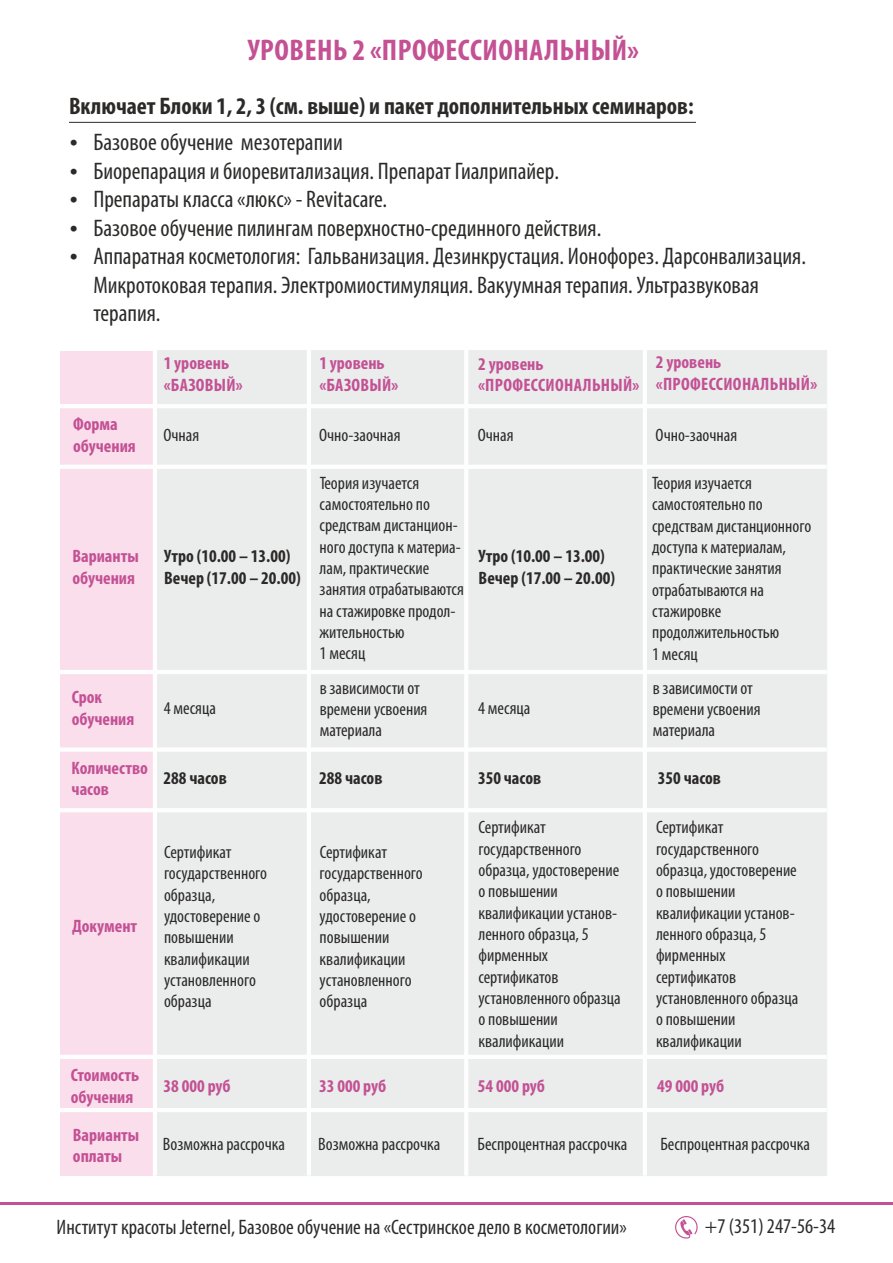
<style>
.page{position:relative;width:893px;height:1263px;background:#fff}
.page>*{position:absolute;margin:0;border:0;box-sizing:border-box;transform-origin:0 0}
.t1{font:700 condensed 30px "Myriad Pro";letter-spacing:.02em;color:#c35194}
.t2{font:condensed 24px/28.5px "Myriad Pro";color:#2b2a29}
.t3{font:700 condensed 24px "Myriad Pro";color:#2b2a29}
.t4{font:condensed 21px "Myriad Pro";color:#2b2a29}
.t5{font:condensed 18px/21.3px "Myriad Pro";color:#2b2a29}
.t6{font:700 condensed 18px/21.8px "Myriad Pro";color:#c35194}
.t7{font:700 condensed 18px/21.8px "Myriad Pro";color:#2b2a29}
.t8{font:700 condensed 18px/21.8px "Myriad Pro";letter-spacing:.02em;color:#c35194}
</style>
<div class="page">
<hr style="left:0;top:1202px;width:893px;height:3px;background:#c35194">
<hr style="left:69px;top:122px;width:627px;height:1px;background:#2b2a29">
<div style="left:157px;top:350px;width:670px;height:826px;background:#ebecec"></div>
<div style="left:60px;top:351px;width:93px;height:824px;background:#fadeec"></div>
<hr style="left:464px;top:345px;width:4px;height:830px;background:#fefefe">
<hr style="left:643px;top:345px;width:4px;height:830px;background:#fefefe">
<hr style="left:307px;top:345px;width:4px;height:830px;background:#fefefe">
<hr style="left:58px;top:1108px;width:769px;height:4px;background:#fefefe">
<hr style="left:58px;top:808px;width:769px;height:4px;background:#fefefe">
<hr style="left:58px;top:1055px;width:769px;height:4px;background:#fefefe">
<div style="left:58px;top:747px;width:769px;height:5px;background:#fefefe"></div>
<hr style="left:58px;top:670px;width:769px;height:4px;background:#fefefe">
<hr style="left:58px;top:465px;width:769px;height:4px;background:#fefefe">
<hr style="left:58px;top:404px;width:769px;height:4px;background:#fefefe">
<svg style="left:675px;top:1216px;width:23px;height:22px"></svg>
<h1 class="t1" style="left:248px;top:37px;width:393px">УРОВЕНЬ 2 «ПРОФЕССИОНАЛЬНЫЙ»</h1>
<h2 class="t3" style="left:69px;top:96px;width:626px">Включает Блоки 1, 2, 3 (см. выше) и пакет дополнительных семинаров:</h2>
<p class="t2" style="left:93px;top:130px;width:714px">Базовое обучение мезотерапии<br>Биорепарация и биоревитализация. Препарат Гиалрипайер.<br>Препараты класса «люкс» - Revitacare.<br>Базовое обучение пилингам поверхностно-срединного действия.<br>Аппаратная косметология: Гальванизация. Дезинкрустация. Ионофорез. Дарсонвализация.<br>Микротоковая терапия. Электромиостимуляция. Вакуумная терапия. Ультразвуковая терапия.</p>
<p class="t6" style="left:164px;top:354px;width:81px">1 уровень «БАЗОВЫЙ»</p>
<p class="t6" style="left:319px;top:354px;width:81px">1 уровень «БАЗОВЫЙ»</p>
<p class="t8" style="left:478px;top:354px;width:163px">2 уровень «ПРОФЕССИОНАЛЬНЫЙ»</p>
<p class="t6" style="left:73px;top:415px;width:64px">Форма обучения</p>
<p class="t5" style="left:163px;top:426px;width:37px">Очная</p>
<p class="t5" style="left:319px;top:426px;width:83px">Очно-заочная</p>
<p class="t5" style="left:478px;top:426px;width:37px">Очная</p>
<p class="t8" style="left:656px;top:353px;width:163px">2 уровень «ПРОФЕССИОНАЛЬНЫЙ»</p>
<p class="t5" style="left:656px;top:426px;width:83px">Очно-заочная</p>
<p class="t5" style="left:320px;top:473px;width:146px">Теория изучается самостоятельно по средствам дистанцион&shy;ного доступа к материа&shy;лам, практические занятия отрабатываются на стажировке продол&shy;жительностью<br>1 месяц</p>
<p class="t5" style="left:320px;top:678px;width:109px">в зависимости от времени усвоения материала</p>
<p class="t5" style="left:652px;top:474px;width:161px">Теория изучается самостоятельно по средствам дистанционного доступа к материалам, практические занятия отрабатываются на стажировке продолжительностью<br>1 месяц</p>
<p class="t5" style="left:653px;top:678px;width:109px">в зависимости от времени усвоения материала</p>
<p class="t6" style="left:72px;top:547px;width:68px">Варианты обучения</p>
<p class="t7" style="left:164px;top:547px;width:138px">Утро (10.00 – 13.00)<br>Вечер (17.00 – 20.00)</p>
<p class="t7" style="left:479px;top:547px;width:138px">Утро (10.00 – 13.00)<br>Вечер (17.00 – 20.00)</p>
<p class="t6" style="left:72px;top:688px;width:64px">Срок обучения</p>
<p class="t5" style="left:164px;top:699px;width:54px">4 месяца</p>
<p class="t5" style="left:478px;top:699px;width:54px">4 месяца</p>
<p class="t6" style="left:72px;top:758px;width:78px">Количество часов</p>
<p class="t7" style="left:164px;top:769px;width:65px">288 часов</p>
<p class="t7" style="left:319px;top:769px;width:65px">288 часов</p>
<p class="t7" style="left:478px;top:769px;width:65px">350 часов</p>
<p class="t7" style="left:658px;top:769px;width:65px">350 часов</p>
<p class="t6" style="left:72px;top:916px;width:67px">Документ</p>
<p class="t5" style="left:164px;top:843px;width:105px">Сертификат государственного образца, удостоверение о повышении квалификации установленного образца</p>
<p class="t5" style="left:320px;top:843px;width:105px">Сертификат государственного образца, удостоверение о повышении квалификации установленного образца</p>
<p class="t5" style="left:478px;top:818px;width:144px">Сертификат государственного образца, удостоверение о повышении квалификации установ&shy;ленного образца, 5 фирменных сертификатов установленного образца о повышении квалификации</p>
<p class="t5" style="left:656px;top:818px;width:144px">Сертификат государственного образца, удостоверение о повышении квалификации установ&shy;ленного образца, 5 фирменных сертификатов установленного образца о повышении квалификации</p>
<p class="t6" style="left:71px;top:1066px;width:70px">Стоимость обучения</p>
<p class="t6" style="left:164px;top:1077px;width:69px">38 000 руб</p>
<p class="t6" style="left:319px;top:1077px;width:69px">33 000 руб</p>
<p class="t6" style="left:478px;top:1077px;width:69px">54 000 руб</p>
<p class="t6" style="left:657px;top:1077px;width:69px">49 000 руб</p>
<p class="t5" style="left:478px;top:1135px;width:151px">Беспроцентная рассрочка</p>
<p class="t5" style="left:660px;top:1135px;width:151px">Беспроцентная рассрочка</p>
<p class="t6" style="left:73px;top:1125px;width:68px">Варианты оплаты</p>
<p class="t5" style="left:163px;top:1135px;width:124px">Возможна рассрочка</p>
<p class="t5" style="left:318px;top:1135px;width:124px">Возможна рассрочка</p>
<p class="t4" style="left:57px;top:1218px;width:572px">Институт красоты Jeternel, Базовое обучение на «Сестринское дело в косметологии»</p>
<p class="t4" style="left:705px;top:1217px;width:132px">+7 (351) 247-56-34</p>
</div>
